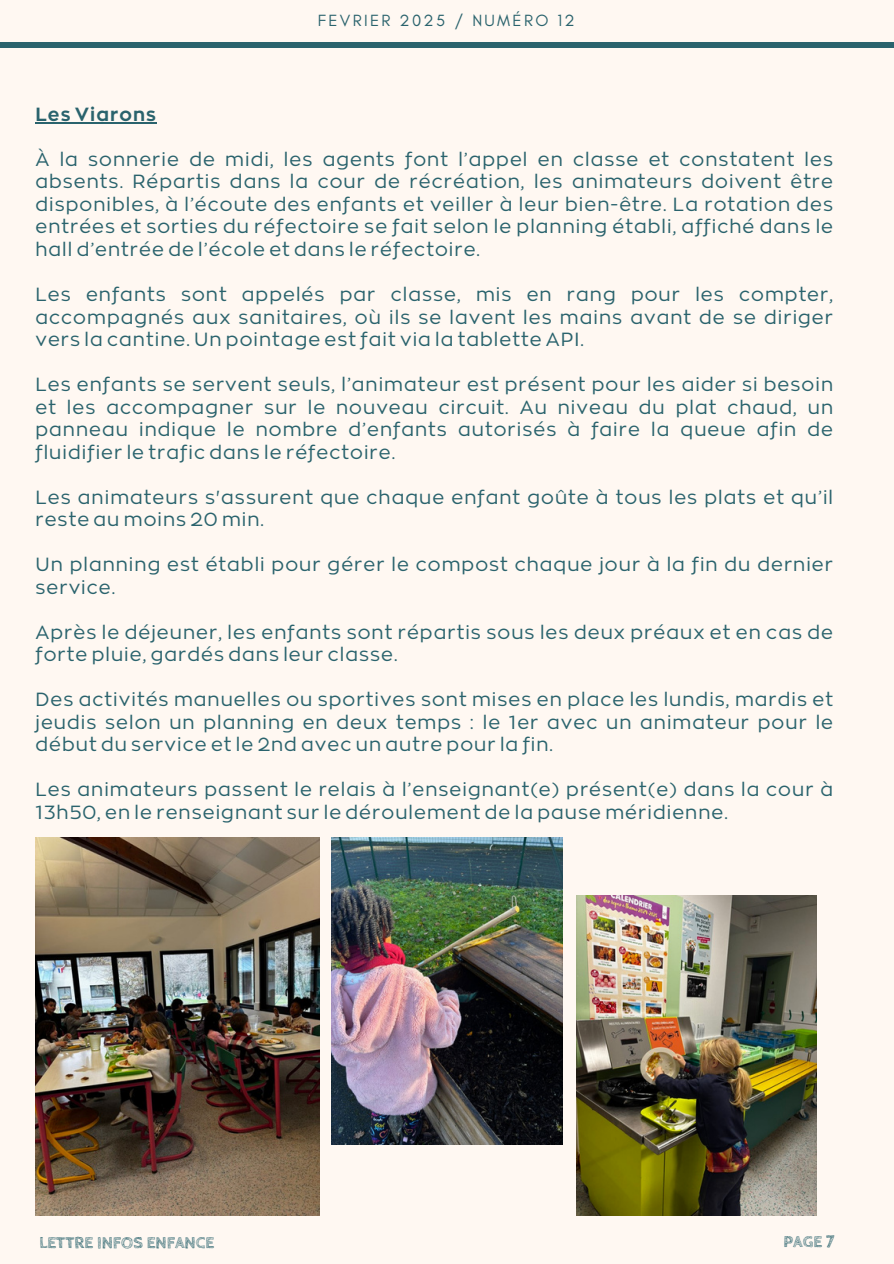
<style>
.page{position:relative;width:894px;height:1264px;background:#fff}
.page>*{position:absolute;margin:0;border:0;box-sizing:border-box;transform-origin:0 0}
.t1{font:18.9px/22.5px "RTL Corporative Regular";letter-spacing:.055em;color:#2a636d;text-align:justify}
.t2{font:18.9px "RTL Corporative Bold";letter-spacing:.055em;color:#2a636d}
.t3{font:700 16.95px "Cabin Sketch";color:#2a636d}
.t4{font:16.5px "Glacial Indifference";letter-spacing:.14em;color:#2a636d}
</style>
<div class="page">
<div style="left:0;top:0;width:893px;height:1263px;background:#fff8f2"></div>
<div style="left:0;top:42px;width:893px;height:6px;background:#2a636d"></div>
<hr style="left:35px;top:122px;width:122px;height:1px;background:#2a636d">
<img style="left:35px;top:837px;width:284px;height:378px">
<img style="left:331px;top:837px;width:231px;height:307px">
<img style="left:576px;top:895px;width:240px;height:320px">
<h2 class="t4" style="left:318px;top:11px;width:258px">FEVRIER 2025 / NUMÉRO 12</h2>
<p class="t2" style="left:35px;top:102px;width:122px">Les Viarons</p>
<h1 class="t1" style="left:35px;top:147px;width:799px">À la sonnerie de midi, les agents font l’appel en classe et constatent les absents. Répartis dans la cour de récréation, les animateurs doivent être disponibles, à l’écoute des enfants et veiller à leur bien-être. La rotation des entrées et sorties du réfectoire se fait selon le planning établi, affiché dans le hall d’entrée de l’école et dans le réfectoire.</h1>
<h2 class="t1" style="left:35px;top:282px;width:799px">Les enfants sont appelés par classe, mis en rang pour les compter, accompagnés aux sanitaires, où ils se lavent les mains avant de se diriger vers la cantine. Un pointage est fait via la tablette API.</h2>
<h2 class="t1" style="left:35px;top:372px;width:799px">Les enfants se servent seuls, l’animateur est présent pour les aider si besoin et les accompagner sur le nouveau circuit. Au niveau du plat chaud, un panneau indique le nombre d’enfants autorisés à faire la queue afin de fluidifier le trafic dans le réfectoire.</h2>
<h2 class="t1" style="left:35px;top:484px;width:799px">Les animateurs s'assurent que chaque enfant goûte à tous les plats et qu’il reste au moins 20 min.</h2>
<h2 class="t1" style="left:35px;top:552px;width:799px">Un planning est établi pour gérer le compost chaque jour à la fin du dernier service.</h2>
<h2 class="t1" style="left:35px;top:619px;width:799px">Après le déjeuner, les enfants sont répartis sous les deux préaux et en cas de forte pluie, gardés dans leur classe.</h2>
<h2 class="t1" style="left:35px;top:687px;width:799px">Des activités manuelles ou sportives sont mises en place les lundis, mardis et jeudis selon un planning en deux temps : le 1er avec un animateur pour le début du service et le 2nd avec un autre pour la fin.</h2>
<h2 class="t1" style="left:35px;top:777px;width:799px">Les animateurs passent le relais à l’enseignant(e) présent(e) dans la cour à<br>13h50, en le renseignant sur le déroulement de la pause méridienne.</h2>
<p class="t3" style="left:39px;top:1233px;width:176px">LETTRE INFOS ENFANCE</p>
<p class="t3" style="left:783px;top:1232px;width:52px">PAGE 7</p>
</div>
